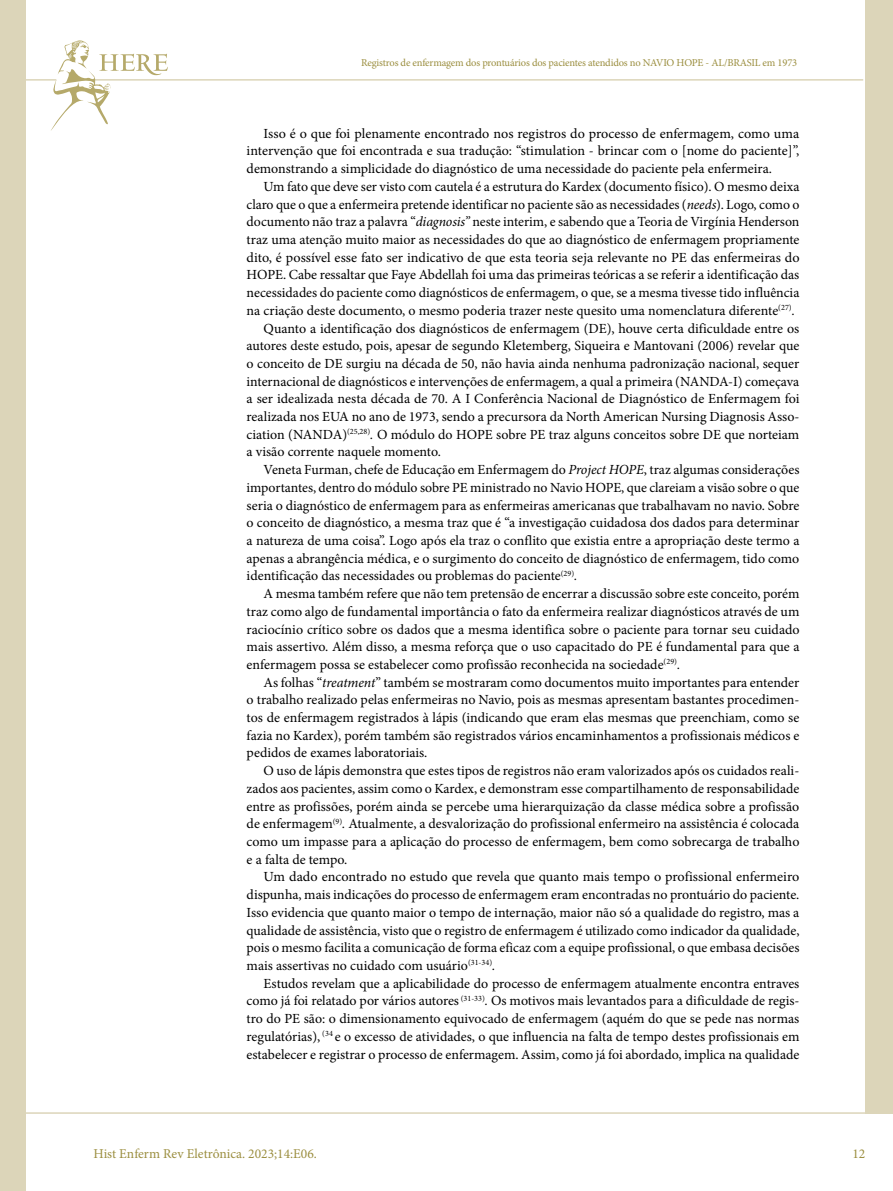
<style>
.page{position:relative;width:893px;height:1191px;background:#fff}
.page>*{position:absolute;margin:0;border:0;box-sizing:border-box;transform-origin:0 0}
.t1{font:13.95px/17.7px "Minion Pro";color:#000;text-align:justify}
.t2{font:13.5px "Minion Pro";color:#9b8e3f}
.t3{font:10.5px "Minion Pro";letter-spacing:-.015em;color:#9b8e3f}
.s1{font-style:italic}
</style>
<div class="page">
<hr style="left:0;top:1112px;width:893px;height:1px;background:#dcd5b9">
<hr style="left:0;top:79px;width:863px;height:2px;background:#dcd5b9">
<div style="left:865px;top:0;width:28px;height:1113px;background:#dcd5b9"></div>
<div style="left:0;top:0;width:26px;height:1191px;background:#dcd5b9"></div>
<svg style="left:50px;top:40px;width:118px;height:91px"></svg>
<p class="t3" style="left:361px;top:56px;width:438px">Registros de enfermagem dos prontuários dos pacientes atendidos no NAVIO HOPE - AL/BRASIL em 1973</p>
<p class="t1" style="left:247px;top:124px;width:554px;text-indent:17px">Isso é o que foi plenamente encontrado nos registros do processo de enfermagem, como uma intervenção que foi encontrada e sua tradução: “stimulation - brincar com o [nome do paciente]”, demonstrando a simplicidade do diagnóstico de uma necessidade do paciente pela enfermeira.</p>
<p class="t1" style="left:264px;top:178px;width:537px">Um fato que deve ser visto com cautela é a estrutura do Kardex (documento físico). O mesmo deixa</p>
<p class="t1" style="left:247px;top:195px;width:554px">claro que o que a enfermeira pretende identificar no paciente são as necessidades (<span class="s1">needs</span>). Logo, como o</p>
<p class="t1" style="left:247px;top:213px;width:554px">documento não traz a palavra “<span class="s1">diagnosis”</span> neste interim, e sabendo que a Teoria de Virgínia Henderson</p>
<p class="t1" style="left:247px;top:231px;width:554px">traz uma atenção muito maior as necessidades do que ao diagnóstico de enfermagem propriamente</p>
<p class="t1" style="left:247px;top:248px;width:554px">dito, é possível esse fato ser indicativo de que esta teoria seja relevante no PE das enfermeiras do</p>
<p class="t1" style="left:247px;top:266px;width:554px">HOPE. Cabe ressaltar que Faye Abdellah foi uma das primeiras teóricas a se referir a identificação das</p>
<p class="t1" style="left:247px;top:284px;width:554px">necessidades do paciente como diagnósticos de enfermagem, o que, se a mesma tivesse tido influência</p>
<p class="t1" style="left:247px;top:301px;width:550px">na criação deste documento, o mesmo poderia trazer neste quesito uma nomenclatura diferente<sup>(27)</sup><span class="s1">.</span></p>
<p class="t1" style="left:264px;top:319px;width:537px">Quanto a identificação dos diagnósticos de enfermagem (DE), houve certa dificuldade entre os</p>
<p class="t1" style="left:247px;top:337px;width:554px">autores deste estudo, pois, apesar de segundo Kletemberg, Siqueira e Mantovani (2006) revelar que</p>
<p class="t1" style="left:247px;top:355px;width:554px">o conceito de DE surgiu na década de 50, não havia ainda nenhuma padronização nacional, sequer</p>
<p class="t1" style="left:247px;top:372px;width:554px">internacional de diagnósticos e intervenções de enfermagem, a qual a primeira (NANDA-I) começava</p>
<p class="t1" style="left:247px;top:390px;width:554px">a ser idealizada nesta década de 70. A I Conferência Nacional de Diagnóstico de Enfermagem foi</p>
<p class="t1" style="left:247px;top:408px;width:554px">realizada nos EUA no ano de 1973, sendo a precursora da North American Nursing Diagnosis Asso-</p>
<p class="t1" style="left:247px;top:425px;width:554px">ciation (NANDA)<sup>(25,28)</sup><span class="s1">.</span> O módulo do HOPE sobre PE traz alguns conceitos sobre DE que norteiam</p>
<p class="t1" style="left:247px;top:443px;width:196px">a visão corrente naquele momento.</p>
<p class="t1" style="left:264px;top:461px;width:537px">Veneta Furman, chefe de Educação em Enfermagem do <span class="s1">Project HOPE</span>, traz algumas considerações</p>
<p class="t1" style="left:247px;top:478px;width:554px">importantes, dentro do módulo sobre PE ministrado no Navio HOPE, que clareiam a visão sobre o que</p>
<p class="t1" style="left:247px;top:496px;width:554px">seria o diagnóstico de enfermagem para as enfermeiras americanas que trabalhavam no navio. Sobre</p>
<p class="t1" style="left:247px;top:514px;width:554px">o conceito de diagnóstico, a mesma traz que é “a investigação cuidadosa dos dados para determinar</p>
<p class="t1" style="left:247px;top:532px;width:554px">a natureza de uma coisa”. Logo após ela traz o conflito que existia entre a apropriação deste termo a</p>
<p class="t1" style="left:247px;top:549px;width:554px">apenas a abrangência médica, e o surgimento do conceito de diagnóstico de enfermagem, tido como</p>
<p class="t1" style="left:247px;top:567px;width:332px">identificação das necessidades ou problemas do paciente<sup>(29)</sup><span class="s1">.</span></p>
<p class="t1" style="left:264px;top:585px;width:537px">A mesma também refere que não tem pretensão de encerrar a discussão sobre este conceito, porém</p>
<p class="t1" style="left:247px;top:602px;width:554px">traz como algo de fundamental importância o fato da enfermeira realizar diagnósticos através de um</p>
<p class="t1" style="left:247px;top:620px;width:554px">raciocínio crítico sobre os dados que a mesma identifica sobre o paciente para tornar seu cuidado</p>
<p class="t1" style="left:247px;top:638px;width:554px">mais assertivo. Além disso, a mesma reforça que o uso capacitado do PE é fundamental para que a</p>
<p class="t1" style="left:247px;top:655px;width:435px">enfermagem possa se estabelecer como profissão reconhecida na sociedade<sup>(29)</sup><span class="s1">.</span></p>
<p class="t1" style="left:264px;top:673px;width:537px">As folhas “<span class="s1">treatment</span>” também se mostraram como documentos muito importantes para entender</p>
<p class="t1" style="left:247px;top:691px;width:554px">o trabalho realizado pelas enfermeiras no Navio, pois as mesmas apresentam bastantes procedimen-</p>
<p class="t1" style="left:247px;top:709px;width:554px">tos de enfermagem registrados à lápis (indicando que eram elas mesmas que preenchiam, como se</p>
<p class="t1" style="left:247px;top:726px;width:554px">fazia no Kardex), porém também são registrados vários encaminhamentos a profissionais médicos e</p>
<p class="t1" style="left:247px;top:744px;width:182px">pedidos de exames laboratoriais.</p>
<p class="t1" style="left:264px;top:762px;width:537px">O uso de lápis demonstra que estes tipos de registros não eram valorizados após os cuidados reali-</p>
<p class="t1" style="left:247px;top:779px;width:554px">zados aos pacientes, assim como o Kardex, e demonstram esse compartilhamento de responsabilidade</p>
<p class="t1" style="left:247px;top:797px;width:554px">entre as profissões, porém ainda se percebe uma hierarquização da classe médica sobre a profissão</p>
<p class="t1" style="left:247px;top:815px;width:554px">de enfermagem<sup>(9)</sup><span class="s1">.</span> Atualmente, a desvalorização do profissional enfermeiro na assistência é colocada</p>
<p class="t1" style="left:247px;top:832px;width:554px">como um impasse para a aplicação do processo de enfermagem, bem como sobrecarga de trabalho</p>
<p class="t1" style="left:247px;top:850px;width:102px">e a falta de tempo.</p>
<p class="t1" style="left:264px;top:868px;width:537px">Um dado encontrado no estudo que revela que quanto mais tempo o profissional enfermeiro</p>
<p class="t1" style="left:247px;top:886px;width:554px">dispunha, mais indicações do processo de enfermagem eram encontradas no prontuário do paciente.</p>
<p class="t1" style="left:247px;top:903px;width:554px">Isso evidencia que quanto maior o tempo de internação, maior não só a qualidade do registro, mas a</p>
<p class="t1" style="left:247px;top:921px;width:554px">qualidade de assistência, visto que o registro de enfermagem é utilizado como indicador da qualidade,</p>
<p class="t1" style="left:247px;top:939px;width:554px">pois o mesmo facilita a comunicação de forma eficaz com a equipe profissional, o que embasa decisões</p>
<p class="t1" style="left:247px;top:956px;width:250px">mais assertivas no cuidado com usuário<sup>(31-34)</sup><span class="s1">.</span></p>
<p class="t1" style="left:264px;top:974px;width:537px">Estudos revelam que a aplicabilidade do processo de enfermagem atualmente encontra entraves</p>
<p class="t1" style="left:247px;top:992px;width:554px">como já foi relatado por vários autores <sup>(31-33)</sup><span class="s1">.</span> Os motivos mais levantados para a dificuldade de regis-</p>
<p class="t1" style="left:247px;top:1009px;width:554px">tro do PE são: o dimensionamento equivocado de enfermagem (aquém do que se pede nas normas</p>
<p class="t1" style="left:247px;top:1027px;width:554px">regulatórias), <sup>(34</sup> e o excesso de atividades, o que influencia na falta de tempo destes profissionais em</p>
<p class="t1" style="left:247px;top:1045px;width:554px">estabelecer e registrar o processo de enfermagem. Assim, como já foi abordado, implica na qualidade</p>
<p class="t2" style="left:94px;top:1144px;width:225px">Hist Enferm Rev Eletrônica. 2023;14:E06.</p>
<p class="t2" style="left:852px;top:1144px;width:14px">12</p>
</div>
